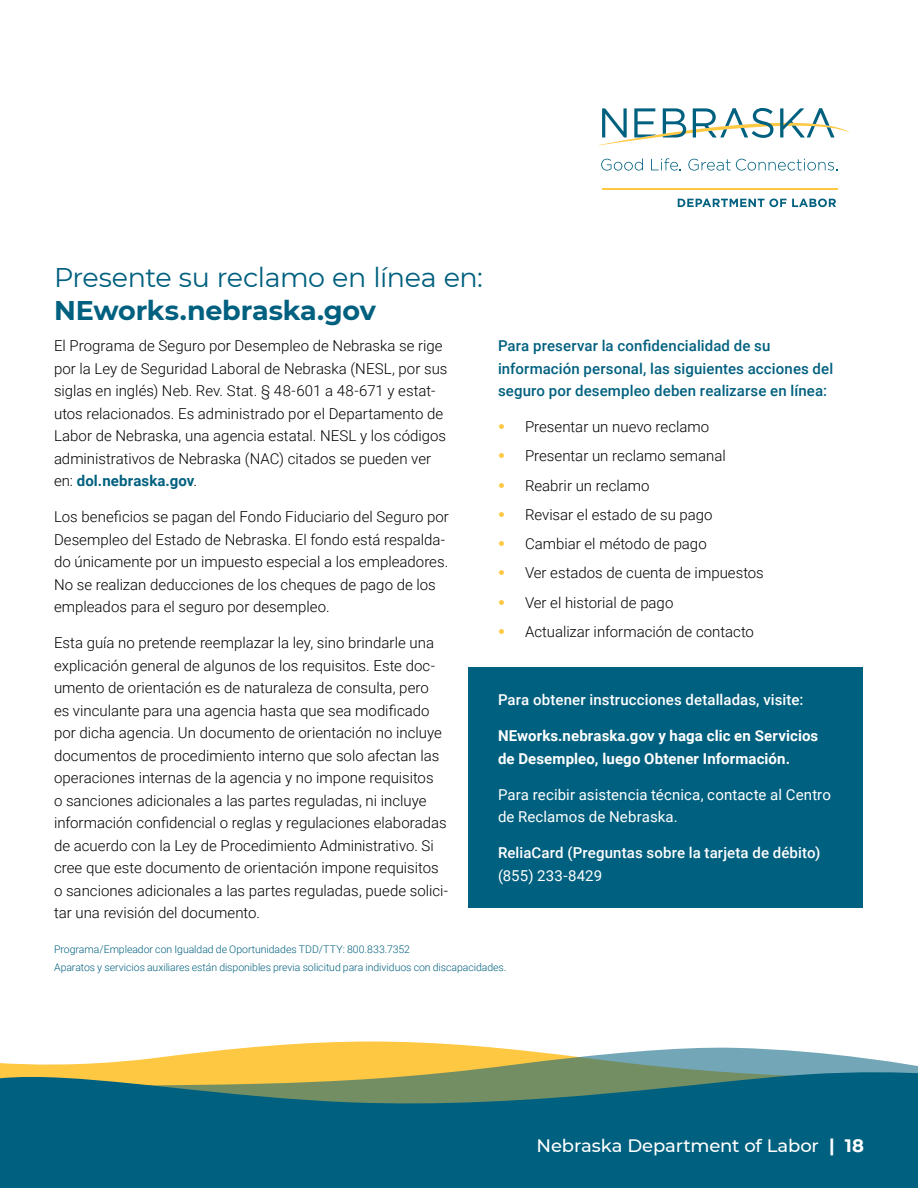
<style>
.page{position:relative;width:918px;height:1188px;background:#fff}
.page>*{position:absolute;margin:0;border:0;box-sizing:border-box;transform-origin:0 0}
.Subheads{font:27px/32.4px "Montserrat";letter-spacing:-.015em;color:#00607f}
.Headers{font:500 18px "Montserrat";letter-spacing:-.01em;color:#fff}
.Body_Copy{font:300 15px/22.5px "Roboto";color:#000}
.Body_Copy-2{font:500 15px/22.5px "Roboto";letter-spacing:.005em;color:#00607f}
.Body_Copy-3{font:500 15px/22.5px "Roboto";letter-spacing:.01em;color:#fff}
.Body_Copy-4{font:700 15px/22.5px "Roboto";letter-spacing:.01em;color:#fff}
.Body_Copy-5{font:15px/22.5px "Roboto";letter-spacing:.005em;color:#fff}
.Body_Copy-6{font:300 10.5px "Roboto";letter-spacing:-.005em;color:#00607f}
.s1{font-weight:700}
.s2{font-family:"Montserrat";font-weight:700;font-size:19.5px;color:#ffc843}
.s3{font-weight:700;color:#00607f}
.s4{font-weight:400}
</style>
<div class="page">
<svg style="left:255px;top:1042px;width:232px;height:5px"></svg>
<svg style="left:0;top:1047px;width:918px;height:24px"></svg>
<svg style="left:0;top:1071px;width:918px;height:117px;background:#176979"></svg>
<hr style="left:602px;top:188px;width:235px;height:2px;background:#ffc843">
<svg style="left:601px;top:158px;width:42px;height:13px"></svg>
<svg style="left:651px;top:158px;width:30px;height:13px"></svg>
<svg style="left:688px;top:159px;width:149px;height:12px"></svg>
<svg style="left:599px;top:108px;width:250px;height:37px"></svg>
<svg style="left:678px;top:199px;width:158px;height:8px"></svg>
<div style="left:469px;top:667px;width:394px;height:240px;background:#00607f"></div>
<p class="Subheads" style="left:54px;top:260px;width:430px">Presente su reclamo en línea en:<br><span class="s1">NEworks.nebraska.gov</span></p>
<p class="Body_Copy-2" style="left:498px;top:334px;width:337px">Para preservar la confidencialidad de su información personal, las siguientes acciones del seguro por desempleo deben realizarse en línea:</p>
<p class="Body_Copy" style="left:498px;top:415px;width:213px"><span class="s2">•</span> Presentar un nuevo reclamo</p>
<p class="Body_Copy" style="left:498px;top:444px;width:229px"><span class="s2">•</span> Presentar un reclamo semanal</p>
<p class="Body_Copy" style="left:498px;top:473px;width:153px"><span class="s2">•</span> Reabrir un reclamo</p>
<p class="Body_Copy" style="left:498px;top:503px;width:216px"><span class="s2">•</span> Revisar el estado de su pago</p>
<p class="Body_Copy" style="left:498px;top:532px;width:210px"><span class="s2">•</span> Cambiar el método de pago</p>
<p class="Body_Copy" style="left:498px;top:561px;width:267px"><span class="s2">•</span> Ver estados de cuenta de impuestos</p>
<p class="Body_Copy" style="left:498px;top:590px;width:177px"><span class="s2">•</span> Ver el historial de pago</p>
<p class="Body_Copy" style="left:498px;top:620px;width:258px"><span class="s2">•</span> Actualizar información de contacto</p>
<p class="Body_Copy" style="left:54px;top:334px;width:395px">El Programa de Seguro por Desempleo de Nebraska se rige por la Ley de Seguridad Laboral de Nebraska (NESL, por sus siglas en inglés) Neb. Rev. Stat. § 48-601 a 48-671 y estat&shy;utos relacionados. Es administrado por el Departamento de Labor de Nebraska, una agencia estatal. NESL y los códigos administrativos de Nebraska (NAC) citados se pueden ver en: <span class="s3">dol.nebraska.gov</span>.</p>
<p class="Body_Copy" style="left:54px;top:505px;width:397px">Los beneficios se pagan del Fondo Fiduciario del Seguro por Desempleo del Estado de Nebraska. El fondo está respalda&shy;do únicamente por un impuesto especial a los empleadores.<br>No se realizan deducciones de los cheques de pago de los empleados para el seguro por desempleo.</p>
<p class="Body_Copy" style="left:54px;top:631px;width:396px">Esta guía no pretende reemplazar la ley, sino brindarle una explicación general de algunos de los requisitos. Este doc&shy;umento de orientación es de naturaleza de consulta, pero<br>es vinculante para una agencia hasta que sea modificado por dicha agencia. Un documento de orientación no incluye documentos de procedimiento interno que solo afectan las operaciones internas de la agencia y no impone requisitos<br>o sanciones adicionales a las partes reguladas, ni incluye información confidencial o reglas y regulaciones elaboradas de acuerdo con la Ley de Procedimiento Administrativo. Si cree que este documento de orientación impone requisitos o sanciones adicionales a las partes reguladas, puede solici&shy;tar una revisión del documento.</p>
<p class="Body_Copy-6" style="left:54px;top:942px;width:358px">Programa/Empleador con Igualdad de Oportunidades TDD/TTY: 800.833.7352</p>
<p class="Body_Copy-6" style="left:54px;top:960px;width:454px">Aparatos y servicios auxiliares están disponibles previa solicitud para individuos con discapacidades.</p>
<p class="Body_Copy-3" style="left:498px;top:688px;width:307px">Para obtener instrucciones detalladas, visite:</p>
<p class="Body_Copy-4" style="left:498px;top:724px;width:322px">NEworks.nebraska.gov y haga clic en Servicios de Desempleo, luego Obtener Información.</p>
<p class="Body_Copy-5" style="left:498px;top:782px;width:334px">Para recibir asistencia técnica, contacte al Centro de Reclamos de Nebraska.</p>
<p class="Body_Copy-3" style="left:498px;top:841px;width:324px">ReliaCard (Preguntas sobre la tarjeta de débito) <span class="s4">(855) 233-8429</span></p>
<p class="Headers" style="left:537px;top:1133px;width:329px">Nebraska Department of Labor <span class="s1">| 18</span></p>
</div>
